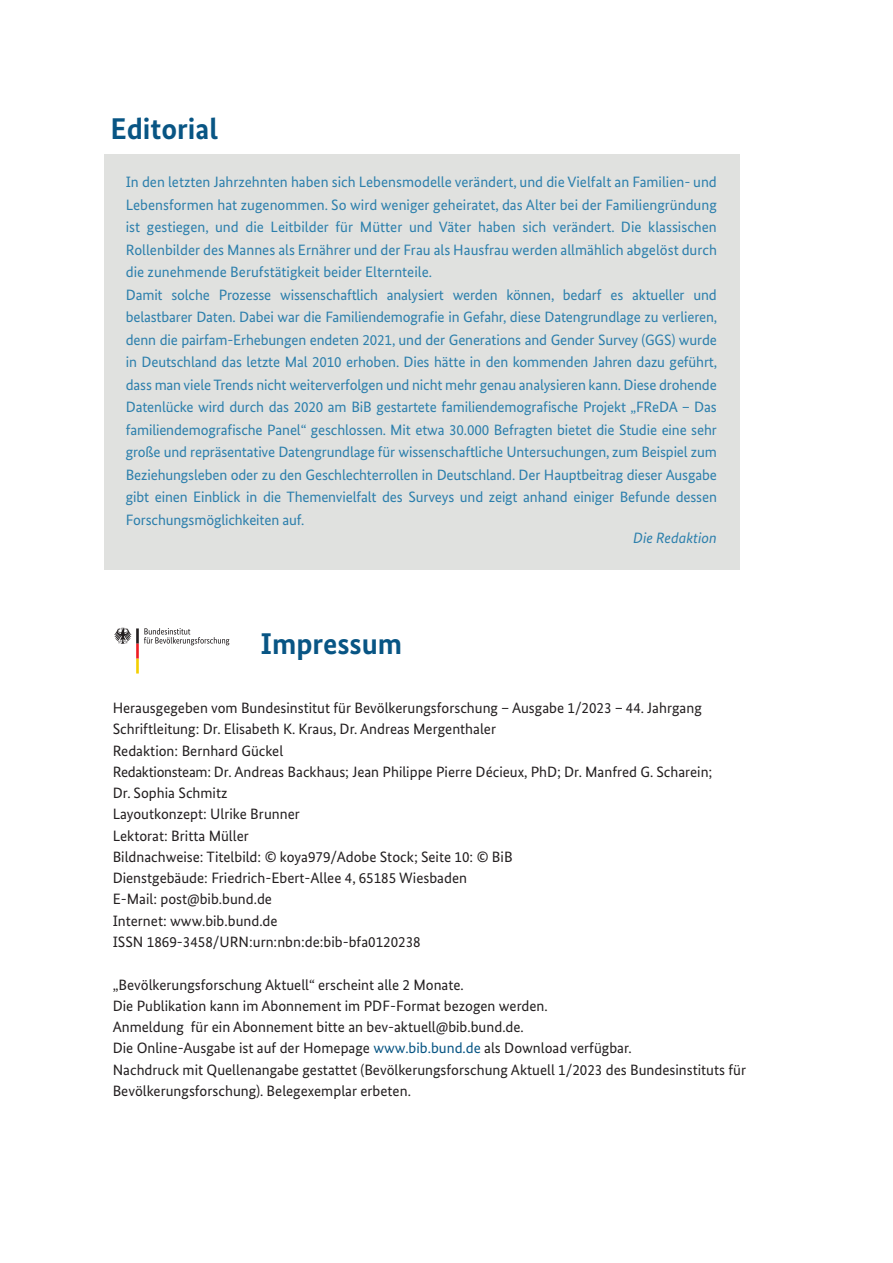
<style>
.page{position:relative;width:893px;height:1263px;background:#fff}
.page>*{position:absolute;margin:0;border:0;box-sizing:border-box;transform-origin:0 0}
.t1{font:700 30px "Bundes Sans";color:#085584}
.t2{font:15px/22.5px "Bundes Sans";letter-spacing:-.01em;color:#2c7fac}
.t3{font:15px/21.3px "Bundes Sans";color:#231f20}
.t4{font:italic 15px "Bundes Sans";color:#2c7fac}
.s1{color:#085584}
</style>
<div class="page">
<div style="left:104px;top:154px;width:636px;height:416px;background:#e0e1df"></div>
<svg style="left:114px;top:628px;width:115px;height:45px"></svg>
<h1 class="t1" style="left:111px;top:111px;width:109px">Editorial</h1>
<p class="t2" style="left:126px;top:171px;width:593px">In den letzten Jahrzehnten haben sich Lebensmodelle verändert, und die Vielfalt an Familien- und Lebensformen hat zugenommen. So wird weniger geheiratet, das Alter bei der Familiengründung ist gestiegen, und die Leitbilder für Mütter und Väter haben sich verändert. Die klassischen Rollenbilder des Mannes als Ernährer und der Frau als Hausfrau werden allmählich abgelöst durch die zunehmende Berufstätigkeit beider Elternteile.<br>Damit solche Prozesse wissenschaftlich analysiert werden können, bedarf es aktueller und belastbarer Daten. Dabei war die Familiendemografie in Gefahr, diese Datengrundlage zu verlieren, denn die pairfam-Erhebungen endeten 2021, und der Generations and Gender Survey (GGS) wurde in Deutschland das letzte Mal 2010 erhoben. Dies hätte in den kommenden Jahren dazu geführt, dass man viele Trends nicht weiterverfolgen und nicht mehr genau analysieren kann. Diese drohende Datenlücke wird durch das 2020 am BiB gestartete familiendemografische Projekt „FReDA – Das familiendemografische Panel“ geschlossen. Mit etwa 30.000 Befragten bietet die Studie eine sehr große und repräsentative Datengrundlage für wissenschaftliche Untersuchungen, zum Beispiel zum Beziehungsleben oder zu den Geschlechterrollen in Deutschland. Der Hauptbeitrag dieser Ausgabe gibt einen Einblick in die Themenvielfalt des Surveys und zeigt anhand einiger Befunde dessen Forschungsmöglichkeiten auf.</p>
<p class="t4" style="left:633px;top:529px;width:85px">Die Redaktion</p>
<h1 class="t1" style="left:260px;top:625px;width:143px">Impressum</h1>
<p class="t3" style="left:113px;top:697px;width:601px">Herausgegeben vom Bundesinstitut für Bevölkerungsforschung – Ausgabe 1/2023 – 44. Jahrgang Schriftleitung: Dr. Elisabeth K. Kraus, Dr. Andreas Mergenthaler<br>Redaktion: Bernhard Gückel<br>Redaktionsteam: Dr. Andreas Backhaus; Jean Philippe Pierre Décieux, PhD; Dr. Manfred G. Scharein; Dr. Sophia Schmitz<br>Layoutkonzept: Ulrike Brunner<br>Lektorat: Britta Müller<br>Bildnachweise: Titelbild: © koya979/Adobe Stock; Seite 10: © BiB<br>Dienstgebäude: Friedrich-Ebert-Allee 4, 65185 Wiesbaden<br>E-Mail: post@bib.bund.de<br>Internet: www.bib.bund.de<br>ISSN 1869-3458/URN:urn:nbn:de:bib-bfa0120238</p>
<p class="t3" style="left:113px;top:974px;width:635px">„Bevölkerungsforschung Aktuell“ erscheint alle 2 Monate.<br>Die Publikation kann im Abonnement im PDF-Format bezogen werden.<br>Anmeldung für ein Abonnement bitte an bev-aktuell@bib.bund.de.<br>Die Online-Ausgabe ist auf der Homepage <span class="s1">www.bib.bund.de</span> als Download verfügbar.<br>Nachdruck mit Quellenangabe gestattet (Bevölkerungsforschung Aktuell 1/2023 des Bundesinstituts für Bevölkerungsforschung). Belegexemplar erbeten.</p>
</div>
